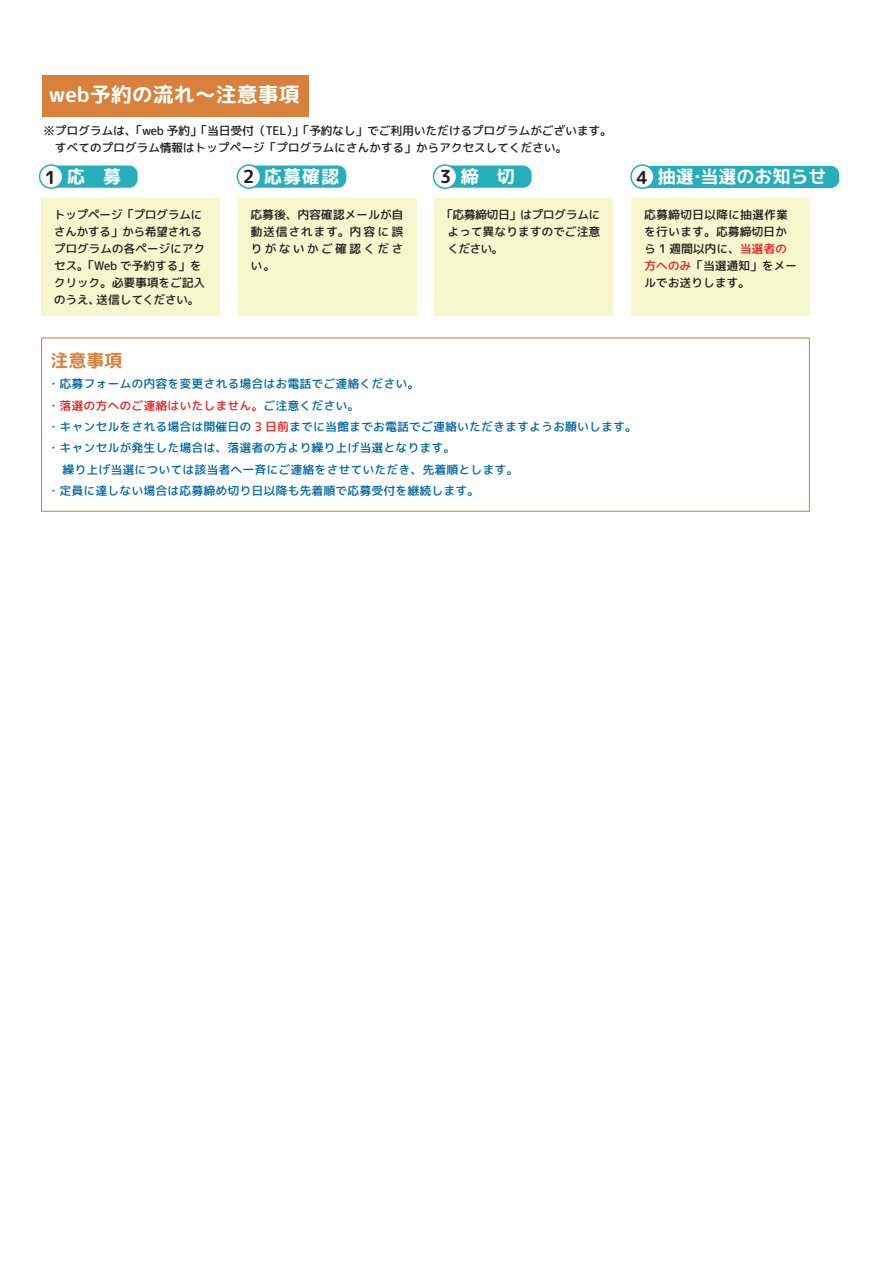
<style>
.page{position:relative;width:893px;height:1263px;background:#fff}
.page>*{position:absolute;margin:0;border:0;box-sizing:border-box;transform-origin:0 0}
.t1{font:21px "rounded mplus 2 c bold";color:#fff}
.t2{font:18px "rounded mplus 1 p bold";color:#fff}
.t3{font:18px "rounded mplus 2 c bold";color:#d9803c}
.t4{font:12px/17px "rounded mplus 2 c medium";letter-spacing:-.03em;color:#231f20}
.t5{font:12px/21.3px "rounded mplus 2 c medium";color:#0068a5}
.s1{color:#231f20}
.s2{color:#ee1d23}
</style>
<div class="page">
<div style="left:632px;top:166px;width:207px;height:22px;background:#26afbb;border-radius:9px"></div>
<div style="left:631px;top:165px;width:23px;height:23px;background:#fff;border-radius:50%"></div>
<div style="left:630px;top:164px;width:25px;height:25px;border:2px solid #26afbb;border-radius:50%"></div>
<div style="left:435px;top:165px;width:97px;height:23px;background:#26afbb;border-radius:9px"></div>
<div style="left:433px;top:165px;width:24px;height:23px;background:#fff;border-radius:50%"></div>
<div style="left:433px;top:164px;width:24px;height:25px;border:2px solid #26afbb;border-radius:50%"></div>
<div style="left:239px;top:165px;width:107px;height:23px;background:#26afbb;border-radius:9px"></div>
<div style="left:237px;top:165px;width:24px;height:23px;background:#fff;border-radius:50%"></div>
<div style="left:237px;top:164px;width:24px;height:25px;border:2px solid #26afbb;border-radius:50%"></div>
<div style="left:42px;top:75px;width:266px;height:41px;background:#d9803c"></div>
<div style="left:238px;top:198px;width:178px;height:118px;background:#f6f7cc"></div>
<div style="left:435px;top:198px;width:178px;height:118px;background:#f6f7cc"></div>
<div style="left:632px;top:198px;width:178px;height:118px;background:#f6f7cc"></div>
<div style="left:41px;top:198px;width:178px;height:118px;background:#f6f7cc"></div>
<div style="left:41px;top:165px;width:97px;height:23px;background:#26afbb;border-radius:9px"></div>
<div style="left:40px;top:165px;width:23px;height:23px;background:#fff;border-radius:50%"></div>
<div style="left:39px;top:164px;width:24px;height:25px;border:2px solid #26afbb;border-radius:50%"></div>
<svg style="left:41px;top:337px;width:769px;height:175px"></svg>
<h1 class="t1" style="left:49px;top:80px;width:252px">web予約の流れ～注意事項</h1>
<p class="t4" style="left:43px;top:122px;width:570px">※プログラムは、「web 予約」「当日受付（TEL）」「予約なし」でご利用いただけるプログラムがございます。　すべてのプログラム情報はトップページ「プログラムにさんかする」からアクセスしてください。</p>
<h2 class="t2" style="left:45px;top:164px;width:78px"><span class="s1">1</span> 応　募</h2>
<h2 class="t2" style="left:243px;top:164px;width:98px"><span class="s1">2</span> 応募確認</h2>
<h2 class="t2" style="left:440px;top:164px;width:77px"><span class="s1">3</span> 締　切</h2>
<h2 class="t2" style="left:637px;top:164px;width:191px"><span class="s1">4</span> 抽選・当選のお知らせ</h2>
<p class="t4" style="left:54px;top:207px;width:153px">トップページ「プログラムにさんかする」から希望されるプログラムの各ページにアクセス。「Web で予約する」をクリック。必要事項をご記入のうえ、送信してください。</p>
<h2 class="t3" style="left:51px;top:348px;width:73px">注意事項</h2>
<p class="t4" style="left:251px;top:207px;width:155px;text-align:justify">応募後、内容確認メールが自動送信されます。内容に誤りがないかご確認ください。</p>
<p class="t4" style="left:447px;top:207px;width:155px;text-align:justify;text-indent:-6px">「応募締切日」はプログラムによって異なりますのでご注意ください。</p>
<p class="t4" style="left:644px;top:207px;width:155px">応募締切日以降に抽選作業を行います。応募締切日から 1 週間以内に、<span class="s2">当選者の方へのみ</span>「当選通知」をメールでお送りします。</p>
<p class="t5" style="left:47px;top:373px;width:591px">・応募フォームの内容を変更される場合はお電話でご連絡ください。<br>・<span class="s2">落選の方へのご連絡はいたしません。</span>ご注意ください。<br>・キャンセルをされる場合は開催日の <span class="s2">3 日前</span>までに当館までお電話でご連絡いただきますようお願いします。・キャンセルが発生した場合は、落選者の方より繰り上げ当選となります。<br>　繰り上げ当選については該当者へ一斉にご連絡をさせていただき、先着順とします。<br>・定員に達しない場合は応募締め切り日以降も先着順で応募受付を継続します。</p>
</div>
